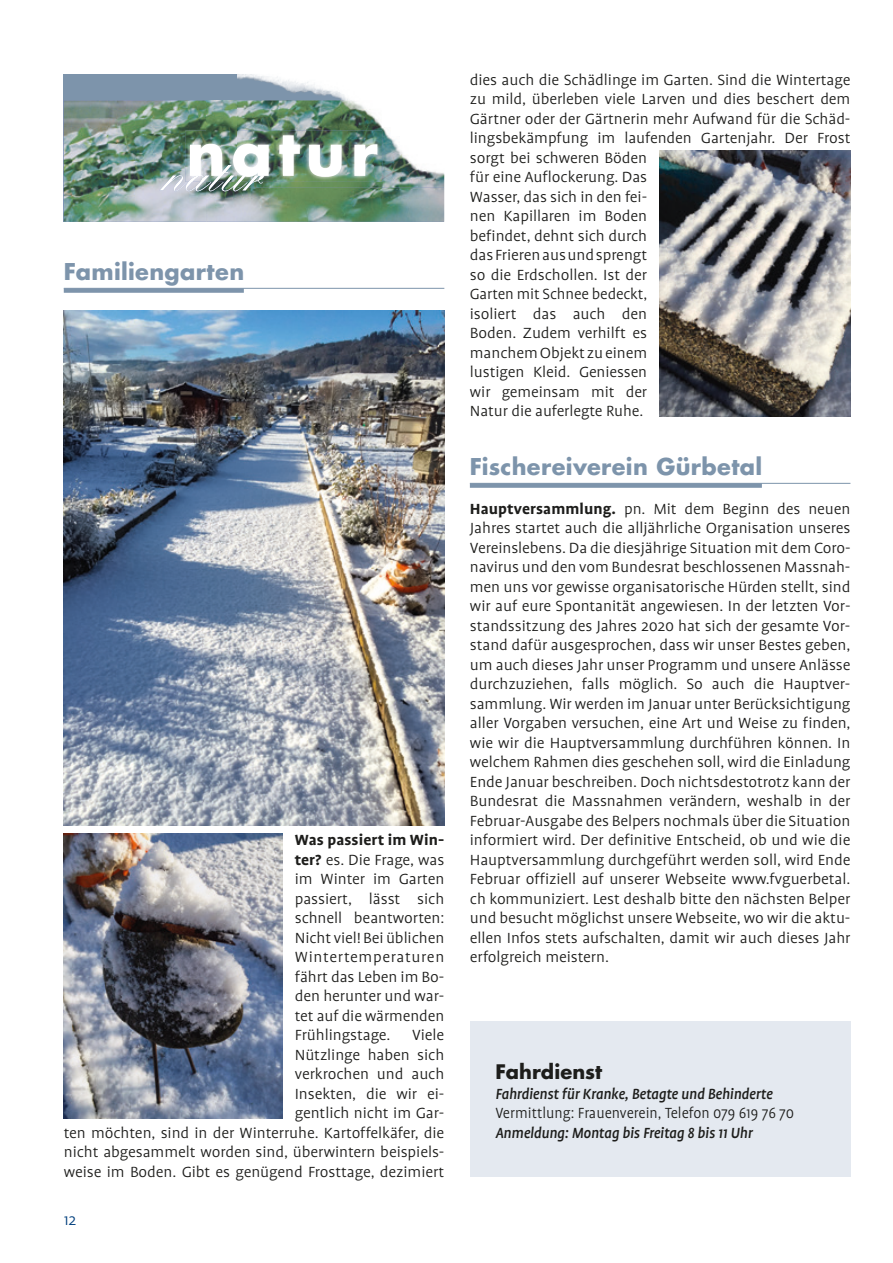
<style>
.page{position:relative;width:893px;height:1263px;background:#fff}
.page>*{position:absolute;margin:0;border:0;box-sizing:border-box;transform-origin:0 0}
.t1{font:700 22.5px "Futura";letter-spacing:.015em;color:#7d94ab}
.t2{font:700 19.5px "Futura";color:#1d1d1b}
.t3{font:300 16.8px/19.5px "Profile";letter-spacing:-.005em;color:#1d1d1b;text-align:justify;scale:1.05 1}
.t4{font:italic 500 16.8px "Profile";letter-spacing:-.01em;color:#1d1d1b}
.t5{font:300 16.8px "Profile";letter-spacing:-.005em;color:#1d1d1b}
.t6{font:300 16.8px "Profile";color:#003f7d;scale:1.05 1}
.s1{font-weight:700}
</style>
<div class="page">
<div style="left:64px;top:288px;width:180px;height:5px;background:#7d94ab"></div>
<hr style="left:64px;top:288px;width:380px;height:1px;background:#7d94ab">
<img style="left:64px;top:310px;width:380px;height:515px">
<div style="left:470px;top:483px;width:292px;height:5px;background:#7d94ab"></div>
<hr style="left:470px;top:483px;width:380px;height:1px;background:#7d94ab">
<img style="left:660px;top:150px;width:190px;height:266px">
<div style="left:64px;top:74px;width:380px;height:26px;background:#7d94ab"></div>
<img style="left:64px;top:100px;width:142px;height:122px">
<img style="left:206px;top:100px;width:31px;height:31px">
<img style="left:206px;top:187px;width:238px;height:35px">
<img style="left:237px;top:74px;width:207px;height:113px">
<img style="left:185px;top:131px;width:197px;height:51px">
<img style="left:160px;top:135px;width:217px;height:56px">
<img style="left:64px;top:833px;width:218px;height:285px">
<div style="left:470px;top:1021px;width:380px;height:156px;background:#e4e9f0"></div>
<h1 class="t1" style="left:64px;top:255px;width:182px">Familiengarten</h1>
<p class="t3" style="left:295px;top:830px;width:144px"><span class="s1">Was passiert im Win&shy;ter?</span> es. Die Frage, was im Winter im Garten passiert, lässt sich schnell beantworten:<br>Nicht viel! Bei üblichen Wintertemperaturen fährt das Leben im Bo&shy;den herunter und war&shy;tet auf die wärmenden Frühlingstage.</p>
<p class="t3" style="left:64px;top:1025px;width:364px;text-align:right">Viele<br>Nützlinge haben sich<br>verkrochen und auch<br>Insekten, die wir ei-<br>gentlich nicht im Gar-<br>ten möchten, sind in der Winterruhe. Kartoffelkäfer, die nicht abgesammelt worden sind, überwintern beispiels&shy;weise im Boden. Gibt es genügend Frosttage, dezimiert</p>
<p class="t6" style="left:64px;top:1211px;width:13px">12</p>
<p class="t3" style="left:470px;top:70px;width:364px;text-align:left">dies auch die Schädlinge im Garten. Sind die Wintertage zu mild, überleben viele Larven und dies beschert dem<br>Gärtner oder der Gärtnerin mehr Aufwand für die Schäd&shy;lingsbekämpfung im laufenden Gartenjahr. Der Frost sorgt bei schweren Böden<br>für eine Auflockerung. Das<br>Wasser, das sich in den fei-<br>nen Kapillaren im Boden<br>befindet, dehnt sich durch<br>das Frieren aus und sprengt<br>so die Erdschollen. Ist der<br>Garten mit Schnee bedeckt,<br>isoliert das auch den<br>Boden. Zudem verhilft es<br>manchem Objekt zu einem<br>lustigen Kleid. Geniessen<br>wir gemeinsam mit der<br>Natur die auferlegte Ruhe.</p>
<h1 class="t1" style="left:470px;top:450px;width:294px">Fischereiverein Gürbetal</h1>
<p class="t3" style="left:470px;top:499px;width:364px"><span class="s1">Hauptversammlung.</span> pn. Mit dem Beginn des neuen Jahres startet auch die alljährliche Organisation unseres Vereinslebens. Da die diesjährige Situation mit dem Coro&shy;navirus und den vom Bundesrat beschlossenen Massnah&shy;men uns vor gewisse organisatorische Hürden stellt, sind wir auf eure Spontanität angewiesen. In der letzten Vor&shy;standssitzung des Jahres 2020 hat sich der gesamte Vor&shy;stand dafür ausgesprochen, dass wir unser Bestes geben, um auch dieses Jahr unser Programm und unsere Anlässe durchzuziehen, falls möglich. So auch die Hauptver&shy;sammlung. Wir werden im Januar unter Berücksichtigung aller Vorgaben versuchen, eine Art und Weise zu finden, wie wir die Hauptversammlung durchführen können. In welchem Rahmen dies geschehen soll, wird die Einladung Ende Januar beschreiben. Doch nichtsdestotrotz kann der Bundesrat die Massnahmen verändern, weshalb in der Februar-Ausgabe des Belpers nochmals über die Situation informiert wird. Der definitive Entscheid, ob und wie die Hauptversammlung durchgeführt werden soll, wird Ende Februar offiziell auf unserer Webseite www.fvguerbetal. ch kommuniziert. Lest deshalb bitte den nächsten Belper und besucht möglichst unsere Webseite, wo wir die aktu&shy;ellen Infos stets aufschalten, damit wir auch dieses Jahr erfolgreich meistern.</p>
<p class="t2" style="left:495px;top:1058px;width:108px">Fahrdienst</p>
<p class="t4" style="left:495px;top:1085px;width:279px">Fahrdienst für Kranke, Betagte und Behinderte</p>
<p class="t5" style="left:495px;top:1104px;width:300px">Vermittlung: Frauenverein, Telefon 079 619 76 70</p>
<p class="t4" style="left:495px;top:1124px;width:259px">Anmeldung: Montag bis Freitag 8 bis 11 Uhr</p>
</div>
